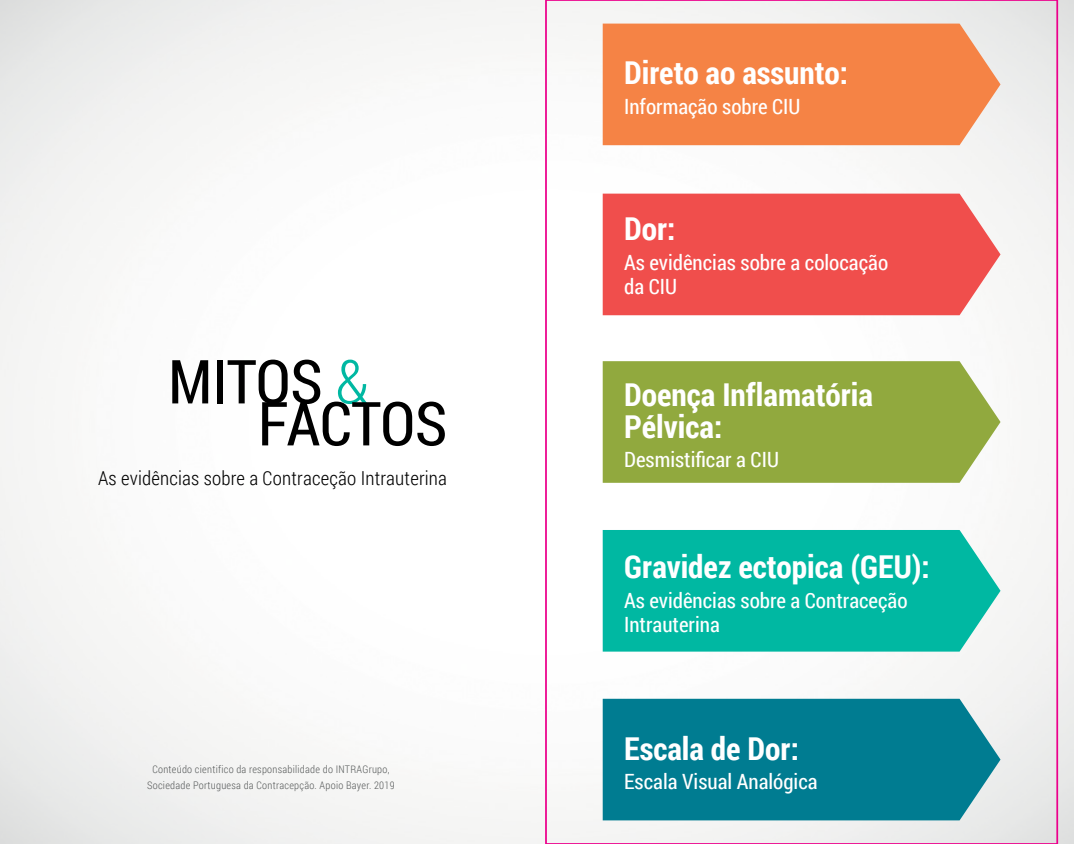
<style>
.page{position:relative;width:1092px;height:844px;background:#fff}
.page>*{position:absolute;margin:0;border:0;box-sizing:border-box;transform-origin:0 0}
.t1{font:60.73px "Roboto Condensed";letter-spacing:-.015em;color:#000}
.t2{font:700 31.5px/31.5px "Roboto Condensed";color:#fff}
.t3{font:21px/24.5px "Roboto Condensed";color:#fff}
.t4{font:300 19.25px "Roboto Condensed";letter-spacing:.01em;color:#000}
.t5{font:300 10.5px/15.8px "Roboto Condensed";letter-spacing:.025em;color:#5c5f5f;text-align:center}
.s1{font-weight:300;color:#00b8a2}
</style>
<div class="page">
<img style="left:0;top:0;width:1073px;height:843px">
<div style="left:602px;top:361px;width:398px;height:121px;background:#91a93e"></div>
<div style="left:602px;top:24px;width:398px;height:121px;background:#f58345"></div>
<div style="left:602px;top:193px;width:398px;height:122px;background:#f04e4c"></div>
<div style="left:602px;top:530px;width:398px;height:121px;background:#00b8a2"></div>
<div style="left:602px;top:698px;width:398px;height:122px;background:#007c91"></div>
<h1 class="t1" style="left:168px;top:339px;width:202px">MITOS <span class="s1">&amp;</span></h1>
<h1 class="t1" style="left:258px;top:381px;width:191px">FACTOS</h1>
<p class="t4" style="left:98px;top:465px;width:350px">As evidências sobre a Contraceção Intrauterina</p>
<p class="t5" style="left:147px;top:761px;width:249px">Conteúdo cientifico da responsabilidade do INTRAGrupo,<br>Sociedade Portuguesa da Contracepção. Apoio Bayer. 2019</p>
<h2 class="t2" style="left:624px;top:56px;width:225px">Direto ao assunto:</h2>
<p class="t3" style="left:624px;top:93px;width:178px">Informação sobre CIU</p>
<h2 class="t2" style="left:624px;top:212px;width:53px">Dor:</h2>
<p class="t3" style="left:624px;top:249px;width:265px">As evidências sobre a colocação da CIU</p>
<h2 class="t2" style="left:624px;top:378px;width:250px">Doença Inflamatória<br>Pélvica:</h2>
<p class="t3" style="left:624px;top:446px;width:156px">Desmistificar a CIU</p>
<h2 class="t2" style="left:624px;top:550px;width:307px">Gravidez ectopica (GEU):</h2>
<p class="t3" style="left:624px;top:587px;width:285px">As evidências sobre a Contraceção<br>Intrauterina</p>
<h2 class="t2" style="left:624px;top:731px;width:176px">Escala de Dor:</h2>
<p class="t3" style="left:624px;top:768px;width:195px">Escala Visual Analógica</p>
</div>
